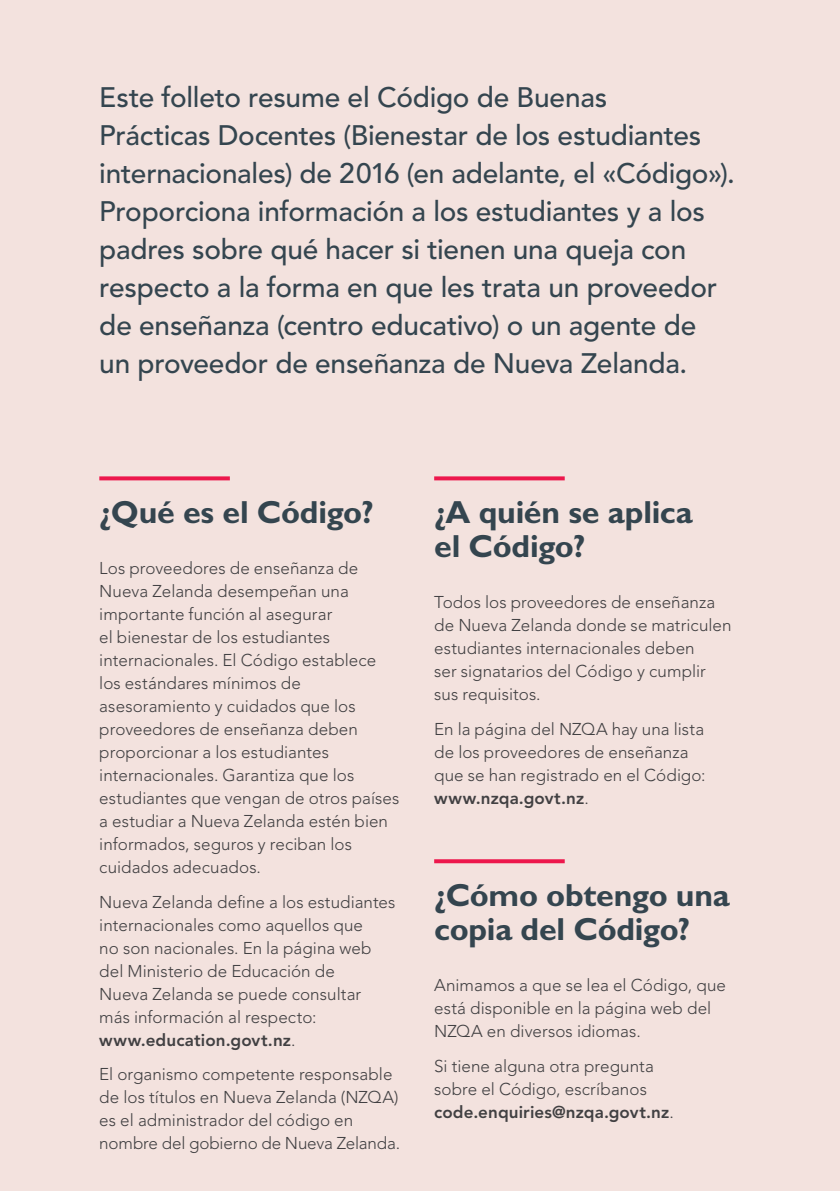
<style>
.page{position:relative;width:840px;height:1191px;background:#fff}
.page>*{position:absolute;margin:0;border:0;box-sizing:border-box;transform-origin:0 0}
.t1{font:700 32px/34px "Gill Sans Maori";letter-spacing:-.01em;color:#34454f}
.Intro{font:500 28px/38px "Avenir";letter-spacing:-.01em;color:#34454f}
.Body{font:300 17px/23px "Avenir LT Pro";letter-spacing:.005em;color:#414042}
.s1{font-weight:800}
</style>
<div class="page">
<div style="left:0;top:0;width:839px;height:1191px;background:#f3e2de"></div>
<svg style="left:99px;top:476px;width:131px;height:4px"></svg>
<svg style="left:434px;top:476px;width:130px;height:4px"></svg>
<svg style="left:434px;top:859px;width:130px;height:4px"></svg>
<p class="Intro" style="left:99px;top:79px;width:636px">Este folleto resume el Código de Buenas<br>Prácticas Docentes (Bienestar de los estudiantes internacionales) de 2016 (en adelante, el «Código»).<br>Proporciona información a los estudiantes y a los padres sobre qué hacer si tienen una queja con respecto a la forma en que les trata un proveedor de enseñanza (centro educativo) o un agente de<br>un proveedor de enseñanza de Nueva Zelanda.</p>
<h2 class="t1" style="left:99px;top:495px;width:276px">¿Qué es el Código?</h2>
<p class="Body" style="left:99px;top:557px;width:301px">Los proveedores de enseñanza de<br>Nueva Zelanda desempeñan una importante función al asegurar<br>el bienestar de los estudiantes internacionales. El Código establece los estándares mínimos de asesoramiento y cuidados que los proveedores de enseñanza deben proporcionar a los estudiantes internacionales. Garantiza que los estudiantes que vengan de otros países a estudiar a Nueva Zelanda estén bien informados, seguros y reciban los cuidados adecuados.</p>
<p class="Body" style="left:99px;top:890px;width:297px">Nueva Zelanda define a los estudiantes internacionales como aquellos que<br>no son nacionales. En la página web del Ministerio de Educación de<br>Nueva Zelanda se puede consultar más información al respecto: <span class="s1">www.education.govt.nz</span>.</p>
<p class="Body" style="left:99px;top:1062px;width:302px">El organismo competente responsable de los títulos en Nueva Zelanda (NZQA) es el administrador del código en nombre del gobierno de Nueva Zelanda.</p>
<h2 class="t1" style="left:434px;top:495px;width:260px">¿A quién se aplica el Código?</h2>
<p class="Body" style="left:434px;top:591px;width:299px">Todos los proveedores de enseñanza de Nueva Zelanda donde se matriculen estudiantes internacionales deben<br>ser signatarios del Código y cumplir sus requisitos.</p>
<p class="Body" style="left:434px;top:717px;width:273px">En la página del NZQA hay una lista de los proveedores de enseñanza que se han registrado en el Código: <span class="s1">www.nzqa.govt.nz</span>.</p>
<h2 class="t1" style="left:434px;top:878px;width:297px">¿Cómo obtengo una copia del Código?</h2>
<p class="Body" style="left:434px;top:973px;width:293px">Animamos a que se lea el Código, que está disponible en la página web del<br>NZQA en diversos idiomas.</p>
<p class="Body" style="left:434px;top:1054px;width:241px">Si tiene alguna otra pregunta sobre el Código, escríbanos <span class="s1">code.enquiries@nzqa.govt.nz</span>.</p>
</div>
